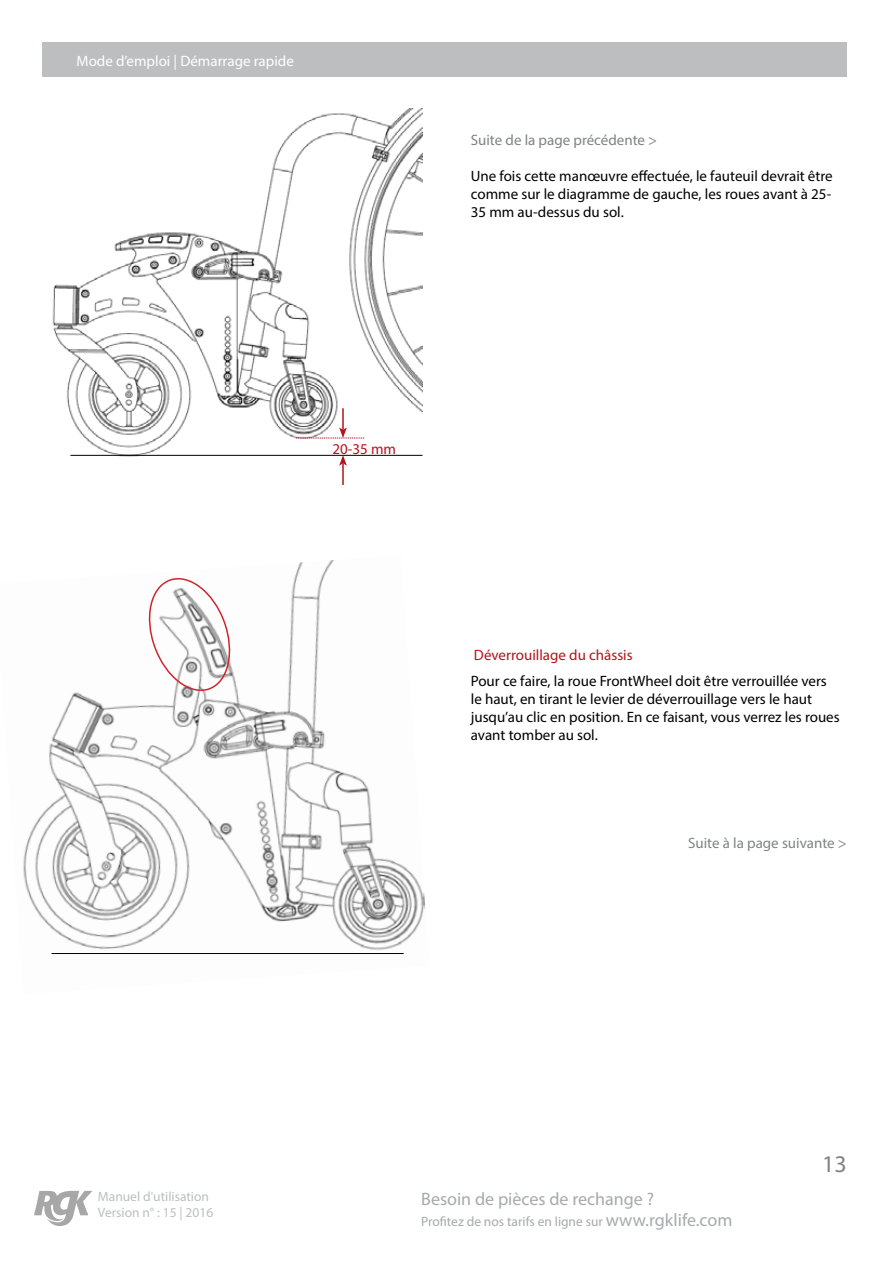
<style>
.page{position:relative;width:893px;height:1263px;background:#fff}
.page>*{position:absolute;margin:0;border:0;box-sizing:border-box;transform-origin:0 0}
.t1{font:24px "Myriad Pro";color:#808285}
.t2{font:18px "Myriad Pro";color:#a7a9ac}
.t3{font:15px/18px "Myriad Pro";color:#000;text-align:justify}
.t4{font:15px "Myriad Pro";color:#808285}
.t5{font:15px "Myriad Pro";color:#fff}
.t6{font:15px "Myriad Pro";color:#b5121b}
.t7{font:15px "Myriad Pro";color:#b5121b}
.t8{font:13.5px "Myriad Pro";color:#a7a9ac}
.t9{font:13.5px/16.2px "Myriad Pro";color:#bcbec0}
.s1{font-style:inherit}
.s2{font-size:18px}
</style>
<div class="page">
<svg style="left:34px;top:1191px;width:58px;height:35px"></svg>
<div style="left:43px;top:43px;width:804px;height:34px;background:#bcbec0"></div>
<img style="left:52px;top:108px;width:370px;height:349px">
<hr style="left:70px;top:455px;width:352px;height:1px;background:#000">
<hr style="left:342px;top:463px;width:2px;height:22px;background:#b5121b">
<svg style="left:339px;top:455px;width:8px;height:11px"></svg>
<hr style="left:342px;top:408px;width:2px;height:22px;background:#b5121b">
<svg style="left:296px;top:427px;width:68px;height:12px"></svg>
<img style="left:23px;top:560px;width:403px;height:394px">
<svg style="left:144px;top:573px;width:91px;height:123px"></svg>
<hr style="left:52px;top:953px;width:352px;height:1px;background:#000">
<p class="t5" style="left:77px;top:51px;width:219px">Mode d’emploi | Démarrage rapide</p>
<p class="t4" style="left:471px;top:131px;width:188px">Suite de la page précédente &gt;</p>
<p class="t3" style="left:471px;top:167px;width:363px">Une fois cette manœuvre effectuée, le fauteuil devrait être comme sur le diagramme de gauche, les roues avant à 25- 35 mm au-dessus du sol.</p>
<p class="t7" style="left:333px;top:440px;width:65px">20-35 <span class="s1">mm</span></p>
<p class="t6" style="left:474px;top:645px;width:160px">Déverrouillage du châssis</p>
<p class="t3" style="left:471px;top:672px;width:370px;text-align:left">Pour ce faire, la roue FrontWheel doit être verrouillée vers le haut, en tirant le levier de déverrouillage vers le haut jusqu’au clic en position. En ce faisant, vous verrez les roues avant tomber au sol.</p>
<p class="t4" style="left:688px;top:834px;width:160px">Suite à la page suivante &gt;</p>
<p class="t9" style="left:98px;top:1188px;width:117px">Manuel d'utilisation<br>Version n° : 15 | 2016</p>
<p class="t2" style="left:421px;top:1187px;width:234px">Besoin de pièces de rechange ?</p>
<p class="t8" style="left:421px;top:1213px;width:313px">Profitez de nos tarifs en ligne sur <span class="s2">www.rgklife.com</span></p>
<h1 class="t1" style="left:822px;top:1149px;width:26px">13</h1>
</div>
